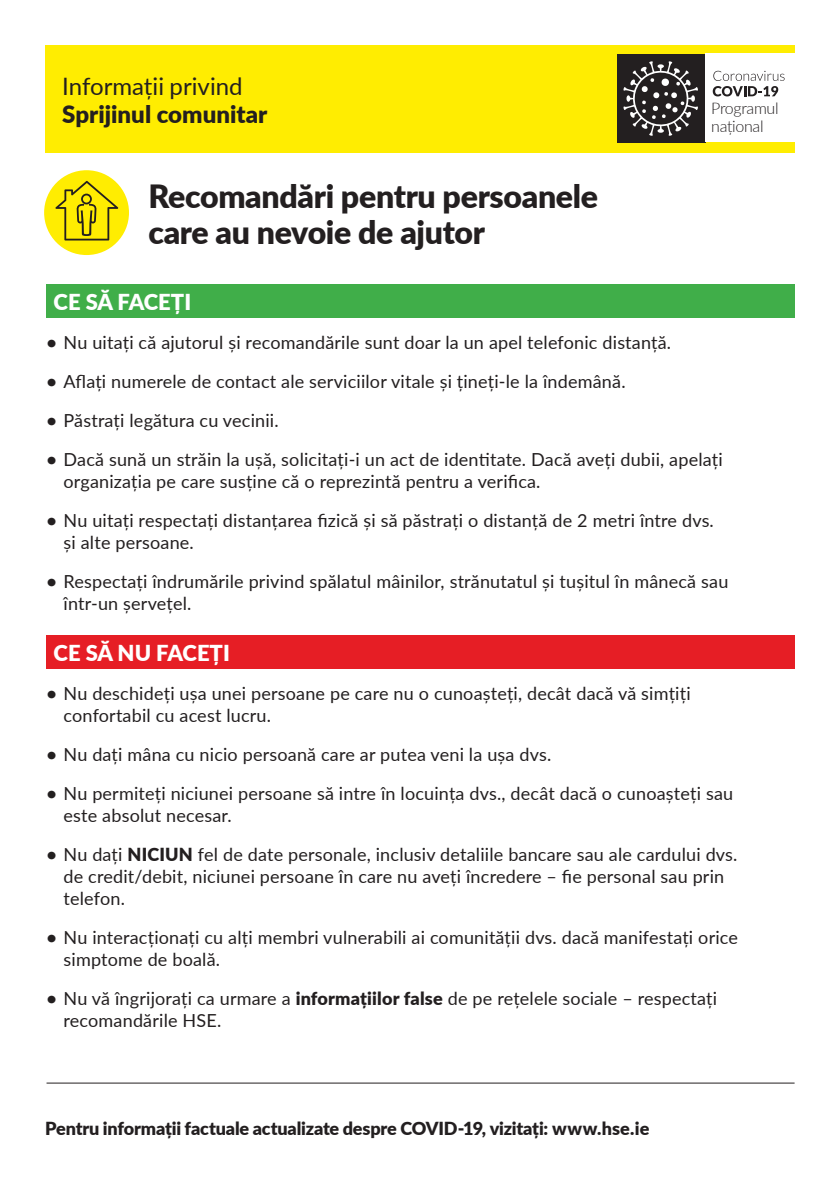
<style>
.page{position:relative;width:840px;height:1191px;background:#fff}
.page>*{position:absolute;margin:0;border:0;box-sizing:border-box;transform-origin:0 0}
._1_Body{font:900 32px/36px "Lato";letter-spacing:-.01em;color:#231f20}
._1_Body-2{font:900 24px/28px "Lato";color:#231f20}
.bodyhead{font:900 22px "Lato";color:#fff}
.t1{font:18px/22px "Lato";letter-spacing:.01em;color:#231f20}
.t2{font:900 18px "Lato";letter-spacing:-.01em;color:#231f20}
.t3{font:300 16px/18px "Lato";letter-spacing:-.02em;color:#231f20}
.s1{font-weight:400}
.s2{font-weight:700}
.s3{font-weight:900}
</style>
<div class="page">
<div style="left:45px;top:45px;width:749px;height:108px;background:#ffed01"></div>
<div style="left:46px;top:284px;width:748px;height:34px;background:#40ae49"></div>
<div style="left:46px;top:635px;width:748px;height:34px;background:#e61e25"></div>
<div style="left:44px;top:170px;width:85px;height:85px;background:#ffed01;border-radius:50%"></div>
<svg style="left:55px;top:181px;width:63px;height:59px"></svg>
<div style="left:616px;top:54px;width:89px;height:88px;background:#231f20"></div>
<div style="left:705px;top:54px;width:89px;height:88px;background:#fff"></div>
<svg style="left:623px;top:61px;width:74px;height:75px"></svg>
<svg style="left:712px;top:71px;width:72px;height:25px"></svg>
<hr style="left:46px;top:1082px;width:748px;height:1px;background:#231f20">
<p class="_1_Body-2" style="left:62px;top:71px;width:206px"><span class="s1">Informații privind<br></span>Sprijinul comunitar</p>
<p class="_1_Body" style="left:148px;top:176px;width:451px">Recomandări pentru persoanele care au nevoie de ajutor</p>
<p class="t3" style="left:711px;top:98px;width:69px">Programul național</p>
<p class="bodyhead" style="left:54px;top:285px;width:139px">CE SĂ FACEȚI</p>
<p class="t1" style="left:46px;top:330px;width:625px"><span class="s2">•</span> Nu uitați că ajutorul și recomandările sunt doar la un apel telefonic distanță.</p>
<p class="t1" style="left:46px;top:369px;width:580px"><span class="s2">•</span> Aflați numerele de contact ale serviciilor vitale și țineți-le la îndemână.</p>
<p class="t1" style="left:46px;top:408px;width:233px"><span class="s2">•</span> Păstrați legătura cu vecinii.</p>
<p class="t1" style="left:63px;top:447px;width:660px;text-indent:-17px"><span class="s2">•</span> Dacă sună un străin la ușă, solicitați-i un act de identitate. Dacă aveți dubii, apelați organizația pe care susține că o reprezintă pentru a verifica.</p>
<p class="t1" style="left:63px;top:509px;width:651px;text-indent:-17px"><span class="s2">•</span> Nu uitați respectați distanțarea fizică și să păstrați o distanță de 2 metri între dvs. și alte persoane.</p>
<p class="t1" style="left:63px;top:570px;width:666px;text-indent:-17px"><span class="s2">•</span> Respectați îndrumările privind spălatul mâinilor, strănutatul și tușitul în mânecă sau într-un șervețel.</p>
<p class="bodyhead" style="left:54px;top:636px;width:178px">CE SĂ NU FACEȚI</p>
<p class="t1" style="left:63px;top:681px;width:628px;text-indent:-17px"><span class="s2">•</span> Nu deschideți ușa unei persoane pe care nu o cunoașteți, decât dacă vă simțiți confortabil cu acest lucru.</p>
<p class="t1" style="left:46px;top:742px;width:506px"><span class="s2">•</span> Nu dați mâna cu nicio persoană care ar putea veni la ușa dvs.</p>
<p class="t1" style="left:63px;top:781px;width:670px;text-indent:-17px"><span class="s2">•</span> Nu permiteți niciunei persoane să intre în locuința dvs., decât dacă o cunoașteți sau este absolut necesar.</p>
<p class="t1" style="left:63px;top:842px;width:675px;text-indent:-17px"><span class="s2">•</span> Nu dați <span class="s3">NICIUN</span> fel de date personale, inclusiv detaliile bancare sau ale cardului dvs. de credit/debit, niciunei persoane în care nu aveți încredere – fie personal sau prin telefon.</p>
<p class="t1" style="left:63px;top:925px;width:675px;text-indent:-17px"><span class="s2">•</span> Nu interacționați cu alți membri vulnerabili ai comunității dvs. dacă manifestați orice simptome de boală.</p>
<p class="t1" style="left:63px;top:986px;width:654px;text-indent:-17px"><span class="s2">•</span> Nu vă îngrijorați ca urmare a <span class="s3">informațiilor false</span> de pe rețelele sociale – respectați recomandările HSE.</p>
<p class="t2" style="left:45px;top:1114px;width:605px">Pentru informații factuale actualizate despre COVID-19, vizitați: www.hse.ie</p>
</div>
